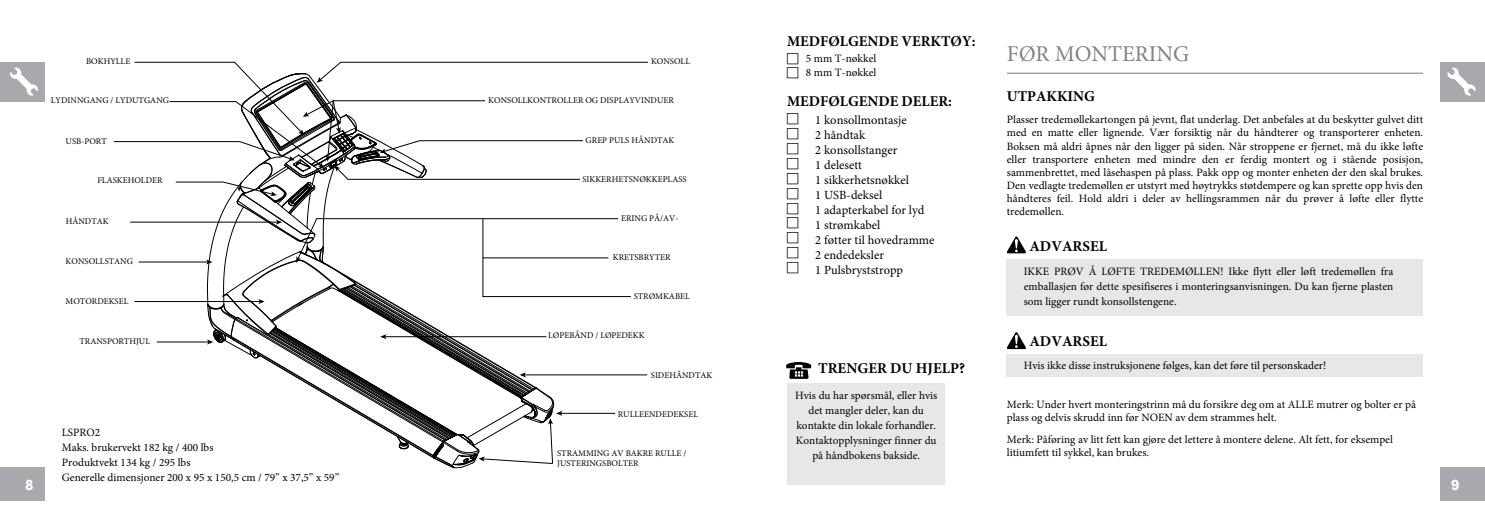
<style>
.page{position:relative;width:1485px;height:518px;background:#fff}
.page>*{position:absolute;margin:0;border:0;box-sizing:border-box;transform-origin:0 0}
.t1{font:22.5px "Minion Pro";color:#808284}
.t2{font:700 15px "Minion Pro";color:#000}
.t3{font:700 15px "Akzidenz Grotesk BE";color:#fff}
.t4{font:12.5px/15px "Minion Pro";color:#000}
.t5{font:11.25px/13.1px "Minion Pro";color:#000}
.t6{font:8.75px/9.9px "Minion Pro";color:#000}
</style>
<div class="page">
<div style="left:0;top:467px;width:45px;height:34px;background:#a7a9ac"></div>
<div style="left:1440px;top:467px;width:45px;height:34px;background:#a7a9ac"></div>
<div style="left:1440px;top:62px;width:45px;height:39px;background:#a7a9ac"></div>
<svg style="left:1447px;top:67px;width:29px;height:29px"></svg>
<svg style="left:114px;top:62px;width:534px;height:406px"></svg>
<div style="left:788px;top:382px;width:157px;height:102px;background:#e6e7e8"></div>
<svg style="left:786px;top:362px;width:25px;height:17px"></svg>
<div style="left:1007px;top:259px;width:416px;height:56px;background:#e6e7e8"></div>
<svg style="left:1006px;top:236px;width:20px;height:17px"></svg>
<div style="left:1007px;top:354px;width:416px;height:23px;background:#e6e7e8"></div>
<svg style="left:1006px;top:332px;width:20px;height:17px"></svg>
<hr style="left:1007px;top:73px;width:416px;height:1px;background:#7f7b7b">
<div style="left:0;top:62px;width:45px;height:39px;background:#a7a9ac"></div>
<svg style="left:10px;top:67px;width:28px;height:29px"></svg>
<p class="t6" style="left:86px;top:56px;width:46px">BOKHYLLE</p>
<p class="t6" style="left:651px;top:57px;width:41px">KONSOLL</p>
<p class="t6" style="left:51px;top:96px;width:120px">LYDINNGANG / LYDUTGANG</p>
<p class="t6" style="left:488px;top:96px;width:187px">KONSOLLKONTROLLER OG DISPLAYVINDUER</p>
<p class="t6" style="left:66px;top:136px;width:43px">USB-PORT</p>
<p class="t6" style="left:97px;top:175px;width:67px">FLASKEHOLDER</p>
<p class="t6" style="left:586px;top:135px;width:90px">GREP PULS HÅNDTAK</p>
<p class="t6" style="left:582px;top:174px;width:106px">SIKKERHETSNØKKEPLASS</p>
<p class="t6" style="left:66px;top:216px;width:45px">HÅNDTAK</p>
<p class="t6" style="left:66px;top:256px;width:69px">KONSOLLSTANG</p>
<p class="t6" style="left:621px;top:213px;width:59px">ERING PÅ/AV-</p>
<p class="t6" style="left:613px;top:252px;width:59px">KRETSBRYTER</p>
<p class="t6" style="left:66px;top:296px;width:64px">MOTORDEKSEL</p>
<p class="t6" style="left:634px;top:291px;width:58px">STRØMKABEL</p>
<h2 class="t2" style="left:787px;top:30px;width:190px">MEDFØLGENDE VERKTØY:</h2>
<p class="t5" style="left:806px;top:51px;width:72px;line-height:14px">5 mm T-nøkkel<br>8 mm T-nøkkel</p>
<h2 class="t2" style="left:787px;top:91px;width:166px">MEDFØLGENDE DELER:</h2>
<p class="t4" style="left:815px;top:112px;width:121px">1 konsollmontasje<br>2 håndtak<br>2 konsollstanger<br>1 delesett<br>1 sikkerhetsnøkkel<br>1 USB-deksel<br>1 adapterkabel for lyd<br>1 strømkabel<br>2 føtter til hovedramme<br>2 endedeksler<br>1 Pulsbryststropp</p>
<h1 class="t1" style="left:1007px;top:39px;width:184px">FØR MONTERING</h1>
<h2 class="t2" style="left:1007px;top:86px;width:90px">UTPAKKING</h2>
<p class="t5" style="left:1007px;top:113px;width:418px;text-align:justify">Plasser tredemøllekartongen på jevnt, flat underlag. Det anbefales at du beskytter gulvet ditt med en matte eller lignende. Vær forsiktig når du håndterer og transporterer enheten.<br>Boksen må aldri åpnes når den ligger på siden. Når stroppene er fjernet, må du ikke løfte eller transportere enheten med mindre den er ferdig montert og i stående posisjon, sammenbrettet, med låsehaspen på plass. Pakk opp og monter enheten der den skal brukes.<br>Den vedlagte tredemøllen er utstyrt med høytrykks støtdempere og kan sprette opp hvis den håndteres feil. Hold aldri i deler av hellingsrammen når du prøver å løfte eller flytte tredemøllen.</p>
<h2 class="t2" style="left:1029px;top:235px;width:79px">ADVARSEL</h2>
<p class="t5" style="left:1024px;top:264px;width:371px;line-height:15px;text-align:justify">IKKE PRØV Å LØFTE TREDEMØLLEN! Ikke flytt eller løft tredemøllen fra emballasjen før dette spesifiseres i monteringsanvisningen. Du kan fjerne plasten som ligger rundt konsollstengene.</p>
<p class="t6" style="left:548px;top:330px;width:98px">LØPEBÅND / LØPEDEKK</p>
<h2 class="t2" style="left:1029px;top:331px;width:79px">ADVARSEL</h2>
<p class="t5" style="left:1024px;top:359px;width:304px">Hvis ikke disse instruksjonene følges, kan det føre til personskader!</p>
<p class="t5" style="left:1007px;top:397px;width:411px">Merk: Under hvert monteringstrinn må du forsikre deg om at ALLE mutrer og bolter er på plass og delvis skrudd inn før NOEN av dem strammes helt.</p>
<p class="t5" style="left:1007px;top:433px;width:388px">Merk: Påføring av litt fett kan gjøre det lettere å montere delene. Alt fett, for eksempel litiumfett til sykkel, kan brukes.</p>
<p class="t6" style="left:80px;top:336px;width:72px">TRANSPORTHJUL</p>
<h2 class="t2" style="left:818px;top:357px;width:148px">TRENGER DU HJELP?</h2>
<p class="t6" style="left:651px;top:369px;width:63px">SIDEHÅNDTAK</p>
<p class="t6" style="left:618px;top:409px;width:82px">RULLEENDEDEKSEL</p>
<p class="t6" style="left:557px;top:448px;width:131px">STRAMMING AV BAKRE RULLE /<br>JUSTERINGSBOLTER</p>
<p class="t5" style="left:795px;top:388px;width:144px;line-height:15px;text-align:center">Hvis du har spørsmål, eller hvis det mangler deler, kan du kontakte din lokale forhandler.<br>Kontaktopplysninger finner du på håndbokens bakside.</p>
<p class="t5" style="left:62px;top:424px;width:279px;line-height:15.1px">LSPRO2<br>Maks. brukervekt 182 kg / 400 lbs<br>Produktvekt 134 kg / 295 lbs<br>Generelle dimensjoner 200 x 95 x 150,5 cm / 79” x 37,5” x 59”</p>
<h2 class="t3" style="left:25px;top:475px;width:10px">8</h2>
<h2 class="t3" style="left:1451px;top:475px;width:10px">9</h2>
</div>
